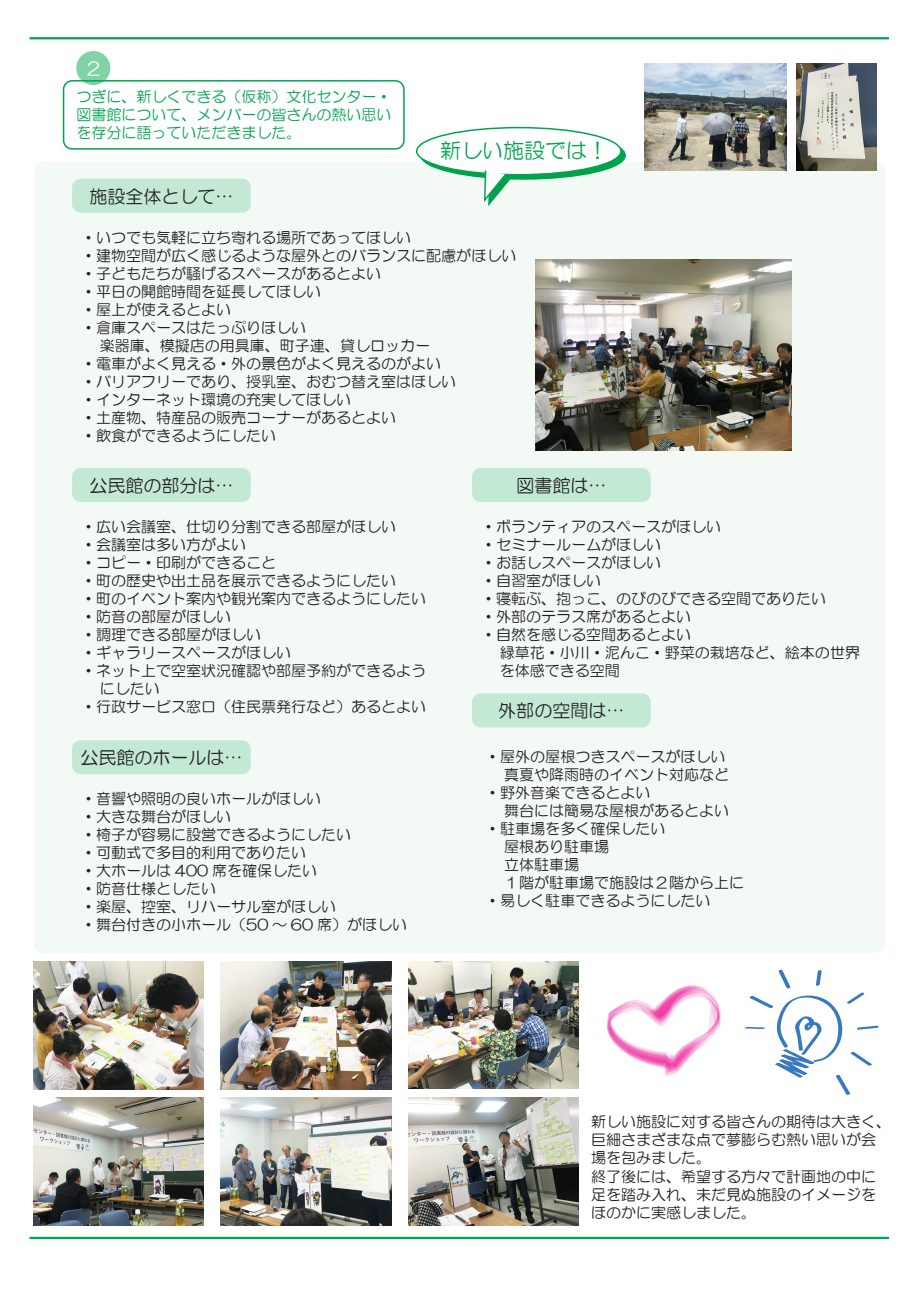
<style>
.page{position:relative;width:919px;height:1289px;background:#fff}
.page>*{position:absolute;margin:0;border:0;box-sizing:border-box;transform-origin:0 0}
.t1{font:21px "HG Maru Gothic MPRO";color:#00a54f}
.t2{font:18px "HG Maru Gothic MPRO";color:#231f20}
.t3{font:18px "HG Maru Gothic MPRO";color:#fff}
.t4{font:15px/18px "HG Maru Gothic MPRO";color:#231f20}
.t5{font:15px/18px "HG Maru Gothic MPRO";color:#00a54f;text-align:justify}
</style>
<div class="page">
<div style="left:34px;top:162px;width:850px;height:790px;background:#f3faf6;border-radius:9px"></div>
<hr style="left:30px;top:1236px;width:858px;height:2px;background:#00a54f">
<hr style="left:30px;top:37px;width:858px;height:2px;background:#00a54f">
<div style="left:421px;top:132px;width:204px;height:47px;background:#00a54f;border-radius:50%"></div>
<div style="left:416px;top:128px;width:205px;height:47px;background:#fff;border-radius:50%"></div>
<div style="left:416px;top:127px;width:205px;height:48px;border:2px solid #00a54f;border-radius:50%"></div>
<svg style="left:483px;top:170px;width:29px;height:36px"></svg>
<div style="left:63px;top:80px;width:341px;height:70px;border:2px solid #00a54f;border-radius:9px"></div>
<svg style="left:76px;top:51px;width:34px;height:34px"></svg>
<div style="left:72px;top:179px;width:179px;height:34px;background:#c3e9d5;border-radius:9px"></div>
<div style="left:72px;top:468px;width:179px;height:34px;background:#c3e9d5;border-radius:9px"></div>
<div style="left:472px;top:468px;width:178px;height:34px;background:#c3e9d5;border-radius:9px"></div>
<div style="left:472px;top:693px;width:178px;height:34px;background:#c3e9d5;border-radius:9px"></div>
<div style="left:72px;top:740px;width:179px;height:34px;background:#c3e9d5;border-radius:9px"></div>
<img style="left:796px;top:64px;width:80px;height:106px">
<img style="left:535px;top:260px;width:256px;height:191px">
<img style="left:221px;top:961px;width:170px;height:128px">
<img style="left:34px;top:961px;width:170px;height:128px">
<img style="left:408px;top:961px;width:170px;height:127px">
<img style="left:34px;top:1097px;width:170px;height:127px">
<img style="left:408px;top:1097px;width:170px;height:128px">
<img style="left:644px;top:64px;width:142px;height:106px">
<img style="left:221px;top:1097px;width:170px;height:128px">
<svg style="left:606px;top:969px;width:273px;height:126px"></svg>
<p class="t3" style="left:84px;top:60px;width:19px">２</p>
<p class="t5" style="left:76px;top:88px;width:317px">つぎに、新しくできる（仮称）文化センター・図書館について、メンバーの皆さんの熱い思いを存分に語っていただきました。</p>
<h1 class="t1" style="left:440px;top:140px;width:169px">新しい施設では！</h1>
<p class="t2" style="left:89px;top:187px;width:146px">施設全体として…</p>
<p class="t4" style="left:81px;top:228px;width:332px">・いつでも気軽に立ち寄れる場所であってほしい</p>
<p class="t4" style="left:81px;top:246px;width:437px">・建物空間が広く感じるような屋外とのバランスに配慮がほしい</p>
<p class="t4" style="left:81px;top:264px;width:301px">・子どもたちが騒げるスペースがあるとよい</p>
<p class="t4" style="left:81px;top:282px;width:241px">・平日の開館時間を延長してほしい</p>
<p class="t4" style="left:81px;top:300px;width:151px">・屋上が使えるとよい</p>
<p class="t4" style="left:81px;top:318px;width:226px">・倉庫スペースはたっぷりほしい</p>
<p class="t4" style="left:100px;top:336px;width:332px">楽器庫、模擬店の用具庫、町子連、貸しロッカー</p>
<p class="t4" style="left:81px;top:354px;width:362px">・電車がよく見える・外の景色がよく見えるのがよい</p>
<p class="t4" style="left:81px;top:372px;width:377px">・バリアフリーであり、授乳室、おむつ替え室はほしい</p>
<p class="t4" style="left:81px;top:390px;width:271px">・インターネット環境の充実してほしい</p>
<p class="t4" style="left:81px;top:408px;width:317px">・土産物、特産品の販売コーナーがあるとよい</p>
<p class="t4" style="left:81px;top:426px;width:196px">・飲食ができるようにしたい</p>
<p class="t2" style="left:89px;top:476px;width:145px">公民館の部分は…</p>
<p class="t2" style="left:516px;top:476px;width:91px">図書館は…</p>
<p class="t4" style="left:81px;top:517px;width:316px">・広い会議室、仕切り分割できる部屋がほしい</p>
<p class="t4" style="left:81px;top:535px;width:166px">・会議室は多い方がよい</p>
<p class="t4" style="left:81px;top:553px;width:197px">・コピー・印刷ができること</p>
<p class="t4" style="left:81px;top:571px;width:316px">・町の歴史や出土品を展示できるようにしたい</p>
<p class="t4" style="left:81px;top:589px;width:346px">・町のイベント案内や観光案内できるようにしたい</p>
<p class="t4" style="left:81px;top:607px;width:151px">・防音の部屋がほしい</p>
<p class="t4" style="left:81px;top:625px;width:181px">・調理できる部屋がほしい</p>
<p class="t4" style="left:81px;top:643px;width:211px">・ギャラリースペースがほしい</p>
<p class="t4" style="left:81px;top:661px;width:346px">・ネット上で空室状況確認や部屋予約ができるよう</p>
<p class="t4" style="left:100px;top:679px;width:61px">にしたい</p>
<p class="t4" style="left:81px;top:697px;width:346px">・行政サービス窓口（住民票発行など）あるとよい</p>
<p class="t2" style="left:80px;top:748px;width:164px">公民館のホールは…</p>
<p class="t4" style="left:81px;top:789px;width:327px">・音響や照明の良いホールがほしい<br>・大きな舞台がほしい<br>・椅子が容易に設営できるようにしたい<br>・可動式で多目的利用でありたい<br>・大ホールは 400 席を確保したい<br>・防音仕様としたい<br>・楽屋、控室、リハーサル室がほしい<br>・舞台付きの小ホール（50 ～ 60 席）がほしい</p>
<p class="t4" style="left:481px;top:517px;width:346px">・ボランティアのスペースがほしい<br>・セミナールームがほしい<br>・お話しスペースがほしい<br>・自習室がほしい<br>・寝転ぶ、抱っこ、のびのびできる空間でありたい・外部のテラス席があるとよい<br>・自然を感じる空間あるとよい</p>
<p class="t4" style="left:499px;top:643px;width:361px">緑草花・小川・泥んこ・野菜の栽培など、絵本の世界を体感できる空間</p>
<p class="t2" style="left:498px;top:702px;width:127px">外部の空間は…</p>
<p class="t4" style="left:485px;top:747px;width:241px">・屋外の屋根つきスペースがほしい</p>
<p class="t4" style="left:504px;top:765px;width:226px">真夏や降雨時のイベント対応など</p>
<p class="t4" style="left:485px;top:783px;width:166px">・野外音楽できるとよい</p>
<p class="t4" style="left:504px;top:801px;width:226px">舞台には簡易な屋根があるとよい</p>
<p class="t4" style="left:485px;top:819px;width:181px">・駐車場を多く確保したい</p>
<p class="t4" style="left:504px;top:837px;width:106px">屋根あり駐車場</p>
<p class="t4" style="left:504px;top:855px;width:76px">立体駐車場</p>
<p class="t4" style="left:504px;top:873px;width:241px">１階が駐車場で施設は２階から上に</p>
<p class="t4" style="left:485px;top:891px;width:226px">・易しく駐車できるようにしたい</p>
<p class="t4" style="left:591px;top:1112px;width:301px">新しい施設に対する皆さんの期待は大きく、巨細さまざまな点で夢膨らむ熱い思いが会場を包みました。<br>終了後には、希望する方々で計画地の中に足を踏み入れ、未だ見ぬ施設のイメージをほのかに実感しました。</p>
</div>
